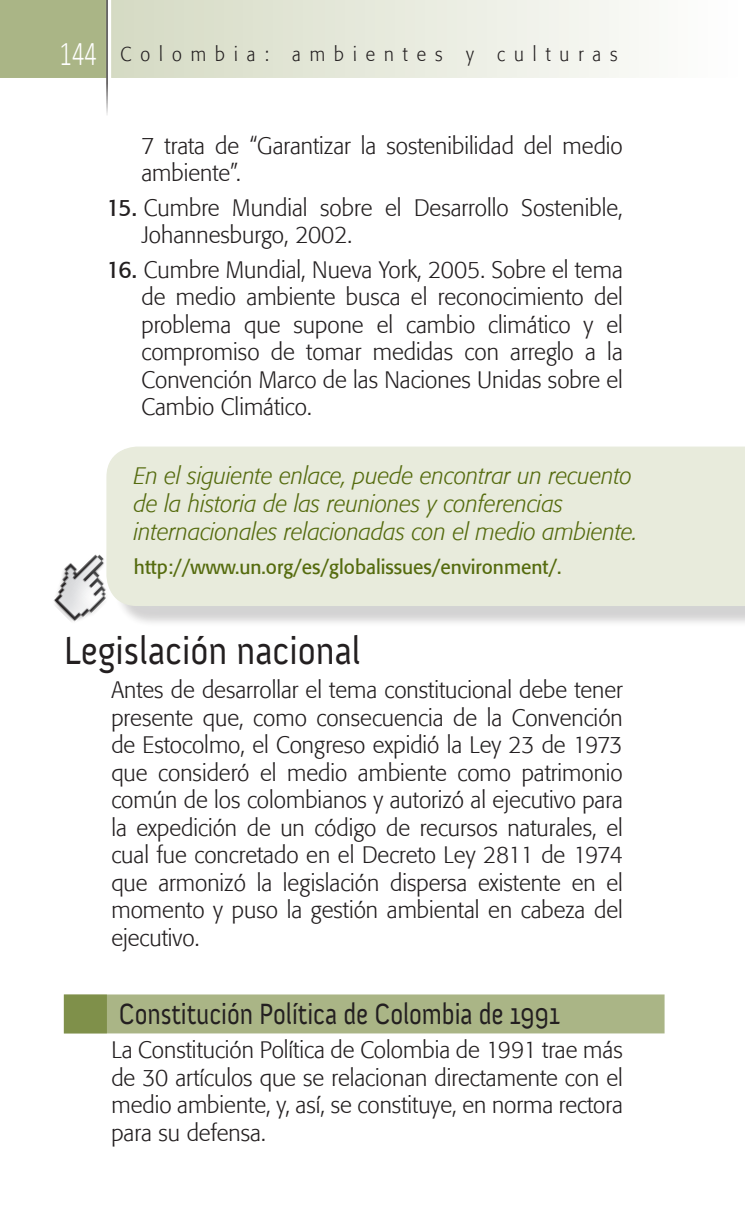
<style>
.page{position:relative;width:745px;height:1205px;background:#fff}
.page>*{position:absolute;margin:0;border:0;box-sizing:border-box;transform-origin:0 0}
.t1{font:40px "Anivers";color:#231f20;scale:.9 1}
.t2{font:30px "Anivers";letter-spacing:-.005em;color:#231f20;scale:.85 1}
.t3{font:300 23.75px/27.5px "Formata";color:#231f20;text-align:justify;scale:.95 1}
.t4{font:italic 300 23.75px/27.5px "Formata";color:#556b0e;scale:.95 1}
.t5{font:20px "Formata";color:#556b0e;scale:.95 1}
.t6{font:300 20px "Formata";letter-spacing:.5em;color:#231f20;scale:.9 1}
.s1{font-family:"Calibri";font-size:35px;color:#fff}
.s2{font-weight:400}
</style>
<div class="page">
<svg style="left:111px;top:0;width:528px;height:78px;background:#e6e9db"></svg>
<div style="left:0;top:0;width:106px;height:78px;background:#aab586"></div>
<hr style="left:106px;top:0;width:2px;height:116px;background:#231f20">
<div style="left:113px;top:453px;width:631px;height:174px;background:#231f20;opacity:.2"></div>
<div style="left:106px;top:446px;width:638px;height:161px;background:#e8ebdc"></div>
<div style="left:64px;top:994px;width:600px;height:39px;background:#aab586"></div>
<div style="left:64px;top:994px;width:43px;height:39px;background:#7f904a"></div>
<img style="left:53px;top:541px;width:75px;height:86px">
<p class="t6" style="left:60px;top:42px;width:621px"><span class="s1">144</span> Colombia: ambientes y culturas</p>
<p class="t3" style="left:141px;top:132px;width:508px">7 trata de “Garantizar la sostenibilidad del medio ambiente”.</p>
<p class="t3" style="left:141px;top:194px;width:508px;text-indent:-35px"><span class="s2">15.</span> Cumbre Mundial sobre el Desarrollo Sostenible,<br>Johannesburgo, 2002.</p>
<p class="t3" style="left:141px;top:256px;width:508px;text-indent:-35px"><span class="s2">16.</span> Cumbre Mundial, Nueva York, 2005. Sobre el tema de medio ambiente busca el reconocimiento del problema que supone el cambio climático y el compromiso de tomar medidas con arreglo a la Convención Marco de las Naciones Unidas sobre el Cambio Climático.</p>
<p class="t4" style="left:134px;top:462px;width:531px">En el siguiente enlace, puede encontrar un recuento de la historia de las reuniones y conferencias internacionales relacionadas con el medio ambiente.</p>
<p class="t5" style="left:134px;top:555px;width:451px">http://www.un.org/es/globalissues/environment/.</p>
<h1 class="t1" style="left:64px;top:628px;width:331px">Legislación nacional</h1>
<p class="t3" style="left:111px;top:676px;width:539px">Antes de desarrollar el tema constitucional debe tener presente que, como consecuencia de la Convención de Estocolmo, el Congreso expidió la Ley 23 de 1973 que consideró el medio ambiente como patrimonio común de los colombianos y autorizó al ejecutivo para la expedición de un código de recursos naturales, el cual fue concretado en el Decreto Ley 2811 de 1974 que armonizó la legislación dispersa existente en el momento y puso la gestión ambiental en cabeza del ejecutivo.</p>
<p class="t2" style="left:119px;top:997px;width:520px">Constitución Política de Colombia de 1991</p>
<p class="t3" style="left:111px;top:1036px;width:539px">La Constitución Política de Colombia de 1991 trae más de 30 artículos que se relacionan directamente con el medio ambiente, y, así, se constituye, en norma rectora para su defensa.</p>
</div>
